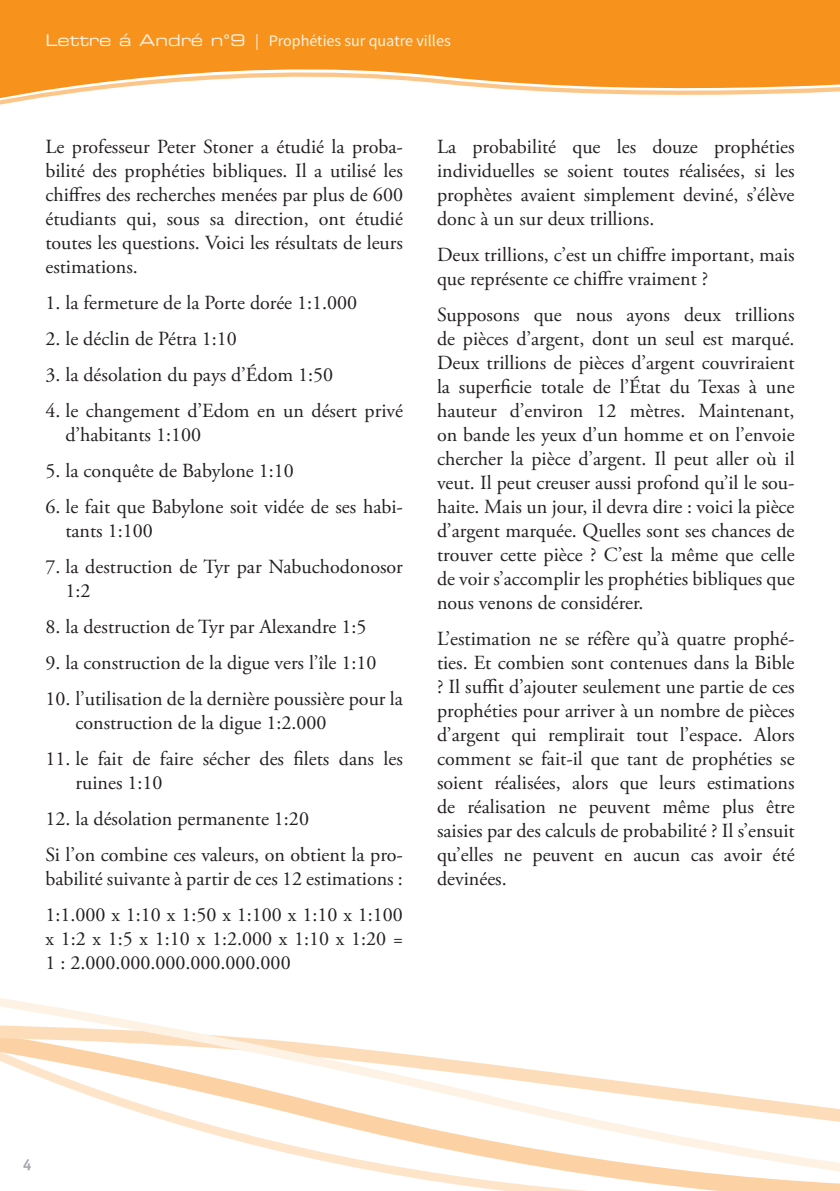
<style>
.page{position:relative;width:840px;height:1191px;background:#fff}
.page>*{position:absolute;margin:0;border:0;box-sizing:border-box;transform-origin:0 0}
.AB_02_Grundtext_-_fr{font:20px/24px "Adobe Garamond Pro";color:#231f20}
.AB_-_Kopfzeile_-_Tit{font:16px "Source Sans Pro";color:#fef2e3}
.t1{font:700 16px "Officina Sans";color:#a8a9ad}
.s1{font-family:"Eurostile LT Std Ex 2"}
</style>
<div class="page">
<svg style="left:0;top:0;width:839px;height:101px;background:#f8a645"></svg>
<svg style="left:0;top:998px;width:839px;height:193px"></svg>
<p class="AB_-_Kopfzeile_-_Tit" style="left:45px;top:31px;width:406px"><span class="s1">Lettre á André n°9</span> | Prophéties sur quatre villes</p>
<p class="AB_02_Grundtext_-_fr" style="left:45px;top:135px;width:359px;text-align:justify">Le professeur Peter Stoner a étudié la proba&shy;bilité des prophéties bibliques. Il a utilisé les chiffres des recherches menées par plus de 600 étudiants qui, sous sa direction, ont étudié toutes les questions. Voici les résultats de leurs estimations.</p>
<p class="AB_02_Grundtext_-_fr" style="left:45px;top:291px;width:313px">1. la fermeture de la Porte dorée 1:1.000</p>
<p class="AB_02_Grundtext_-_fr" style="left:45px;top:327px;width:193px">2. le déclin de Pétra 1:10</p>
<p class="AB_02_Grundtext_-_fr" style="left:45px;top:363px;width:289px">3. la désolation du pays d’Édom 1:50</p>
<p class="AB_02_Grundtext_-_fr" style="left:65px;top:399px;width:339px;text-indent:-20px">4. le changement d’Edom en un désert privé d’habitants 1:100</p>
<p class="AB_02_Grundtext_-_fr" style="left:45px;top:459px;width:250px">5. la conquête de Babylone 1:10</p>
<p class="AB_02_Grundtext_-_fr" style="left:65px;top:495px;width:339px;text-indent:-20px">6. le fait que Babylone soit vidée de ses habi&shy;tants 1:100</p>
<p class="AB_02_Grundtext_-_fr" style="left:65px;top:555px;width:339px;text-indent:-20px">7. la destruction de Tyr par Nabuchodonosor<br>1:2</p>
<p class="AB_02_Grundtext_-_fr" style="left:45px;top:615px;width:322px">8. la destruction de Tyr par Alexandre 1:5</p>
<p class="AB_02_Grundtext_-_fr" style="left:45px;top:651px;width:332px">9. la construction de la digue vers l’île 1:10</p>
<p class="AB_02_Grundtext_-_fr" style="left:75px;top:687px;width:329px;text-indent:-30px">10. l’utilisation de la dernière poussière pour la construction de la digue 1:2.000</p>
<p class="AB_02_Grundtext_-_fr" style="left:75px;top:747px;width:329px;text-indent:-30px">11. le fait de faire sécher des filets dans les ruines 1:10</p>
<p class="AB_02_Grundtext_-_fr" style="left:45px;top:807px;width:265px">12. la désolation permanente 1:20</p>
<p class="AB_02_Grundtext_-_fr" style="left:45px;top:843px;width:359px">Si l’on combine ces valeurs, on obtient la pro&shy;babilité suivante à partir de ces 12 estimations :</p>
<p class="AB_02_Grundtext_-_fr" style="left:45px;top:903px;width:359px;text-align:justify">1:1.000 x 1:10 x 1:50 x 1:100 x 1:10 x 1:100 x 1:2 x 1:5 x 1:10 x 1:2.000 x 1:10 x 1:20 = 1 : 2.000.000.000.000.000.000</p>
<p class="AB_02_Grundtext_-_fr" style="left:437px;top:135px;width:359px;text-align:justify">La probabilité que les douze prophéties individuelles se soient toutes réalisées, si les prophètes avaient simplement deviné, s’élève donc à un sur deux trillions.</p>
<p class="AB_02_Grundtext_-_fr" style="left:437px;top:243px;width:359px">Deux trillions, c’est un chiffre important, mais que représente ce chiffre vraiment ?</p>
<p class="AB_02_Grundtext_-_fr" style="left:437px;top:303px;width:359px;text-align:justify">Supposons que nous ayons deux trillions de pièces d’argent, dont un seul est marqué.<br>Deux trillions de pièces d’argent couvriraient la superficie totale de l’État du Texas à une hauteur d’environ 12 mètres. Maintenant, on bande les yeux d’un homme et on l’envoie chercher la pièce d’argent. Il peut aller où il veut. Il peut creuser aussi profond qu’il le sou&shy;haite. Mais un jour, il devra dire : voici la pièce d’argent marquée. Quelles sont ses chances de trouver cette pièce ? C’est la même que celle de voir s’accomplir les prophéties bibliques que nous venons de considérer.</p>
<p class="AB_02_Grundtext_-_fr" style="left:437px;top:627px;width:359px;text-align:justify">L’estimation ne se réfère qu’à quatre prophé&shy;ties. Et combien sont contenues dans la Bible ? Il suffit d’ajouter seulement une partie de ces prophéties pour arriver à un nombre de pièces d’argent qui remplirait tout l’espace. Alors comment se fait-il que tant de prophéties se soient réalisées, alors que leurs estimations de réalisation ne peuvent même plus être saisies par des calculs de probabilité ? Il s’ensuit qu’elles ne peuvent en aucun cas avoir été devinées.</p>
<p class="t1" style="left:23px;top:1154px;width:10px">4</p>
</div>
